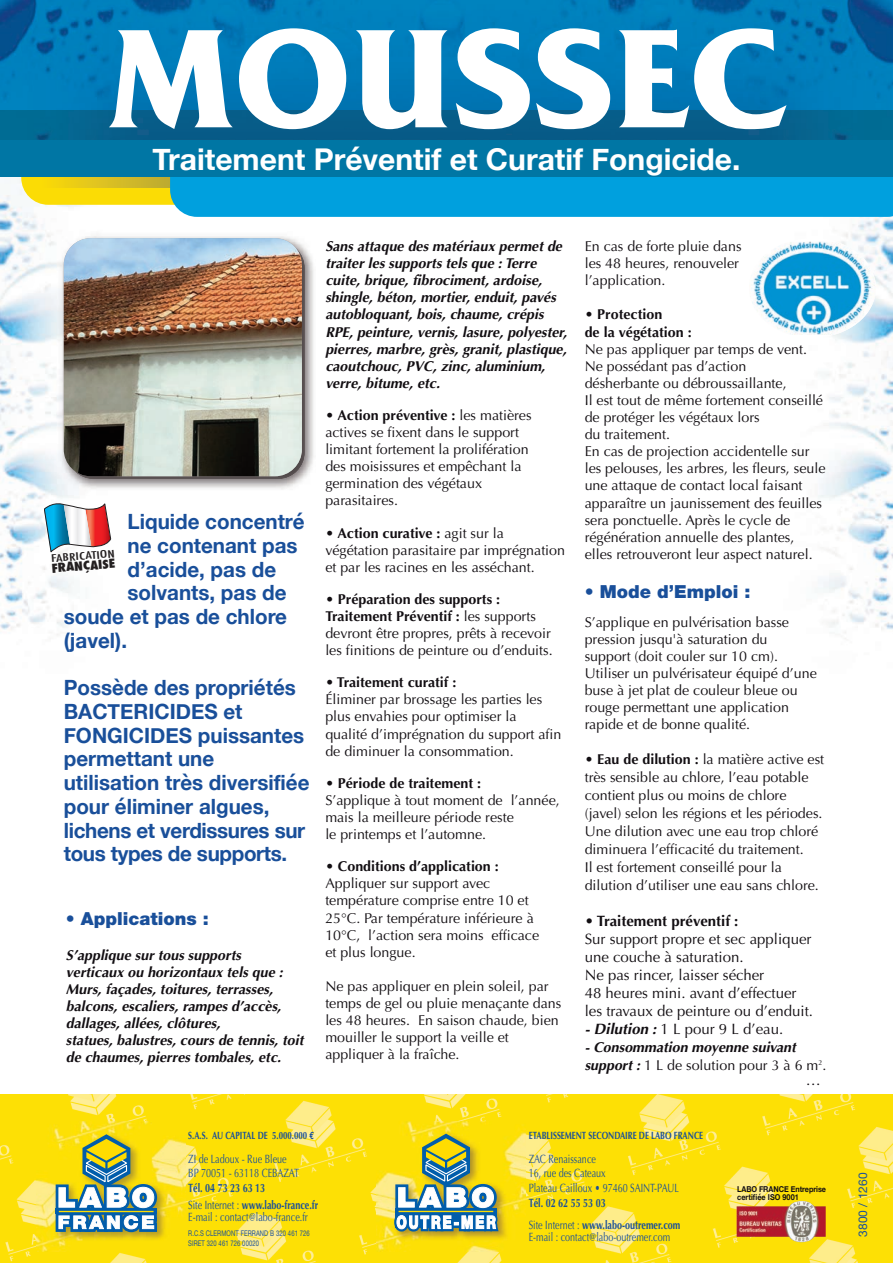
<style>
.page{position:relative;width:893px;height:1263px;background:#fff}
.page>*{position:absolute;margin:0;border:0;box-sizing:border-box;transform-origin:0 0}
.t1{font:700 145.5px "Friz Quadrata EF";color:#fff}
.t2{font:700 30px "Helvetica Neue";color:#fff}
.t3{font:700 21px/23.7px "Helvetica Neue";color:#194f9a}
.t4{font:900 18px "Helvetica Neue";color:#194f9a}
.t5{font:15px/18px "Optima";color:#120e12}
.t6{font:700 15px "Optima";color:#120e12}
.t7{font:14.25px/17.1px "Optima";color:#120e12}
.t8{font:italic 700 14.25px/17.1px "Optima";color:#120e12}
.t9{font:700 14.25px/17.1px "Optima";color:#120e12}
.t10{font:800 condensed 12.15px "Futura";color:#231f20;scale:1.13 1}
.t11{font:12px/14.7px "Optima";color:#194f9a;scale:.75 1}
.t12{font:700 12px/17.1px "Optima";color:#194f9a;scale:.75 1}
.t13{font:12px "Helvetica Neue";color:#194f9a}
.t14{font:700 10.5px "Optima";color:#194f9a;scale:.75 1}
.t15{font:500 condensed 10.2px "Futura";color:#231f20;scale:1.54 1}
.t16{font:700 8.1px/8.2px "Helvetica Neue";letter-spacing:-.005em;color:#120e12;scale:.9 1}
.t17{font:7.8px/9.3px "Helvetica Neue";letter-spacing:.02em;color:#194f9a;scale:.75 1}
.s1{font-weight:700}
.s2{font-weight:700;font-style:italic}
.s3{font-weight:400;font-style:normal}
.s4{font-family:"Euro Mono"}
.s5{font-weight:400}
</style>
<div class="page">
<img style="left:0;top:176px;width:893px;height:463px">
<div style="left:21px;top:145px;width:872px;height:60px;background:#fbdc05;border-radius:27px"></div>
<svg style="left:43px;top:176px;width:127px;height:11px"></svg>
<div style="left:170px;top:176px;width:723px;height:41px;background:#00a0de"></div>
<img style="left:0;top:0;width:893px;height:111px">
<img style="left:0;top:111px;width:893px;height:29px">
<div style="left:0;top:140px;width:893px;height:36px;background:#0076a4"></div>
<img style="left:0;top:1094px;width:893px;height:169px">
<img style="left:37px;top:1121px;width:148px;height:130px">
<svg style="left:56px;top:1134px;width:101px;height:98px"></svg>
<img style="left:377px;top:1121px;width:148px;height:130px">
<svg style="left:394px;top:1133px;width:106px;height:98px"></svg>
<img style="left:789px;top:1201px;width:25px;height:41px">
<img style="left:57px;top:231px;width:264px;height:264px">
<img style="left:67px;top:241px;width:238px;height:238px">
<img style="left:64px;top:238px;width:238px;height:238px;border-radius:27px">
<svg style="left:44px;top:504px;width:67px;height:53px"></svg>
<img style="left:749px;top:242px;width:127px;height:93px">
<h1 class="t1" style="left:106px;top:30px;width:682px">MOUSSEC</h1>
<h2 class="t2" style="left:153px;top:140px;width:589px">Traitement Préventif et Curatif Fongicide.</h2>
<h3 class="t3" style="left:128px;top:509px;width:179px">Liquide concentré</h3>
<h3 class="t3" style="left:128px;top:533px;width:172px">ne contenant pas</h3>
<h3 class="t3" style="left:128px;top:557px;width:150px">d’acide, pas de</h3>
<h3 class="t3" style="left:128px;top:581px;width:160px">solvants, pas de</h3>
<h3 class="t3" style="left:64px;top:604px;width:225px">soude et pas de chlore</h3>
<h3 class="t3" style="left:64px;top:628px;width:65px">(javel).</h3>
<h3 class="t3" style="left:64px;top:675px;width:247px">Possède des propriétés<br>BACTERICIDES et<br>FONGICIDES puissantes permettant une utilisation très diversifiée pour éliminer algues, lichens et verdissures sur tous types de supports.</h3>
<p class="t15" style="left:51px;top:551px;width:43px;rotate:-4deg">FABRICATION</p>
<p class="t10" style="left:51px;top:559px;width:58px;rotate:-4deg">FRANÇAISE</p>
<p class="t4" style="left:66px;top:912px;width:145px">• Applications :</p>
<p class="t8" style="left:66px;top:948px;width:239px">S’applique sur tous supports<br>verticaux ou horizontaux tels que :<br>Murs, façades, toitures, terrasses, balcons, escaliers, rampes d’accès, dallages, allées, clôtures,<br>statues, balustres, cours de tennis, toit de chaumes, pierres tombales, etc.</p>
<p class="t8" style="left:325px;top:239px;width:243px">Sans attaque des matériaux permet de traiter les supports tels que : Terre cuite, brique, fibrociment, ardoise, shingle, béton, mortier, enduit, pavés autobloquant, bois, chaume, crépis RPE, peinture, vernis, lasure, polyester, pierres, marbre, grès, granit, plastique, caoutchouc, PVC, zinc, aluminium, verre, bitume, etc.</p>
<p class="t7" style="left:325px;top:408px;width:208px"><span class="s1">• Action préventive :</span> les matières actives se fixent dans le support limitant fortement la prolifération des moisissures et empêchant la germination des végétaux parasitaires.</p>
<p class="t7" style="left:325px;top:525px;width:241px"><span class="s1">• Action curative :</span> agit sur la végétation parasitaire par imprégnation et par les racines en les asséchant.</p>
<p class="t7" style="left:325px;top:592px;width:229px"><span class="s1">• Préparation des supports :<br>Traitement Préventif :</span> les supports devront être propres, prêts à recevoir les finitions de peinture ou d’enduits.</p>
<p class="t9" style="left:325px;top:674px;width:133px">• Traitement curatif :</p>
<p class="t7" style="left:325px;top:692px;width:238px">Éliminer par brossage les parties les plus envahies pour optimiser la qualité d’imprégnation du support afin de diminuer la consommation.</p>
<p class="t9" style="left:325px;top:774px;width:157px">• Période de traitement :</p>
<p class="t7" style="left:325px;top:793px;width:236px">S’applique à tout moment de l’année, mais la meilleure période reste<br>le printemps et l’automne.</p>
<p class="t9" style="left:325px;top:858px;width:175px">• Conditions d’application :</p>
<p class="t7" style="left:325px;top:876px;width:215px">Appliquer sur support avec température comprise entre 10 et<br>25°C. Par température inférieure à<br>10°C, l’action sera moins efficace et plus longue.</p>
<p class="t7" style="left:325px;top:979px;width:238px">Ne pas appliquer en plein soleil, par temps de gel ou pluie menaçante dans les 48 heures. En saison chaude, bien mouiller le support la veille et appliquer à la fraîche.</p>
<p class="t7" style="left:585px;top:239px;width:158px">En cas de forte pluie dans les 48 heures, renouveler l’application.</p>
<p class="t9" style="left:585px;top:306px;width:108px">• Protection<br>de la végétation :</p>
<p class="t7" style="left:585px;top:342px;width:242px">Ne pas appliquer par temps de vent.<br>Ne possédant pas d’action<br>désherbante ou débroussaillante,<br>Il est tout de même fortement conseillé de protéger les végétaux lors<br>du traitement.<br>En cas de projection accidentelle sur les pelouses, les arbres, les fleurs, seule une attaque de contact local faisant apparaître un jaunissement des feuilles sera ponctuelle. Après le cycle de régénération annuelle des plantes, elles retrouveront leur aspect naturel.</p>
<p class="t4" style="left:585px;top:585px;width:167px">• Mode d’Emploi :</p>
<p class="t7" style="left:585px;top:615px;width:234px">S’applique en pulvérisation basse pression jusqu'à saturation du support (doit couler sur 10 cm).<br>Utiliser un pulvérisateur équipé d’une buse à jet plat de couleur bleue ou rouge permettant une application rapide et de bonne qualité.</p>
<p class="t7" style="left:585px;top:752px;width:241px;line-height:18px"><span class="s1">• Eau de dilution :</span> la matière active est très sensible au chlore, l’eau potable contient plus ou moins de chlore (javel) selon les régions et les périodes.<br>Une dilution avec une eau trop chloré diminuera l’efficacité du traitement.<br>Il est fortement conseillé pour la dilution d’utiliser une eau sans chlore.</p>
<p class="t6" style="left:585px;top:912px;width:155px">• Traitement préventif :</p>
<p class="t5" style="left:585px;top:932px;width:230px">Sur support propre et sec appliquer une couche à saturation.<br>Ne pas rincer, laisser sécher<br>48 heures mini. avant d’effectuer les travaux de peinture ou d’enduit.</p>
<p class="t5" style="left:585px;top:1022px;width:200px"><span class="s2">- Dilution :</span> 1 L pour 9 L d’eau.</p>
<p class="t8" style="left:585px;top:1039px;width:243px;line-height:18px">- Consommation moyenne suivant support : <span class="s3">1 L de solution pour 3 à 6 m</span><sup>2</sup><span class="s3">.</span></p>
<p class="t5" style="left:806px;top:1072px;width:16px">…</p>
<p class="t14" style="left:188px;top:1129px;width:169px">S.A.S. AU CAPITAL DE 5.000.000 <span class="s4">€</span></p>
<p class="t11" style="left:188px;top:1152px;width:150px">ZI de Ladoux - Rue Bleue<br>BP 70051 - 63118 CEBAZAT</p>
<p class="t12" style="left:188px;top:1179px;width:175px">Tél. 04 73 23 63 13<br><span class="s5">Site Internet :</span> www.labo-france.fr</p>
<p class="t11" style="left:188px;top:1211px;width:161px">E-mail : contact@labo-france.fr</p>
<p class="t17" style="left:188px;top:1230px;width:164px">R.C.S CLERMONT FERRAND B 320 461 726<br>SIRET 320 461 726 00020</p>
<p class="t14" style="left:529px;top:1129px;width:234px">ETABLISSEMENT SECONDAIRE DE LABO FRANCE</p>
<p class="t11" style="left:529px;top:1152px;width:202px">ZAC Renaissance<br>16, rue des Cateaux<br>Plateau Cailloux • 97460 SAINT-PAUL</p>
<p class="t12" style="left:529px;top:1191px;width:204px;line-height:22.5px">Tél. 02 62 55 53 03<br><span class="s5">Site Internet :</span> www.labo-outremer.com</p>
<p class="t11" style="left:529px;top:1231px;width:190px">E-mail : contact@labo-outremer.com</p>
<p class="t16" style="left:737px;top:1184px;width:100px">LABO FRANCE Entreprise certifiée ISO 9001</p>
<p class="t13" style="left:858px;top:1237px;width:66px;rotate:-90deg">3800 / 1260</p>
</div>
